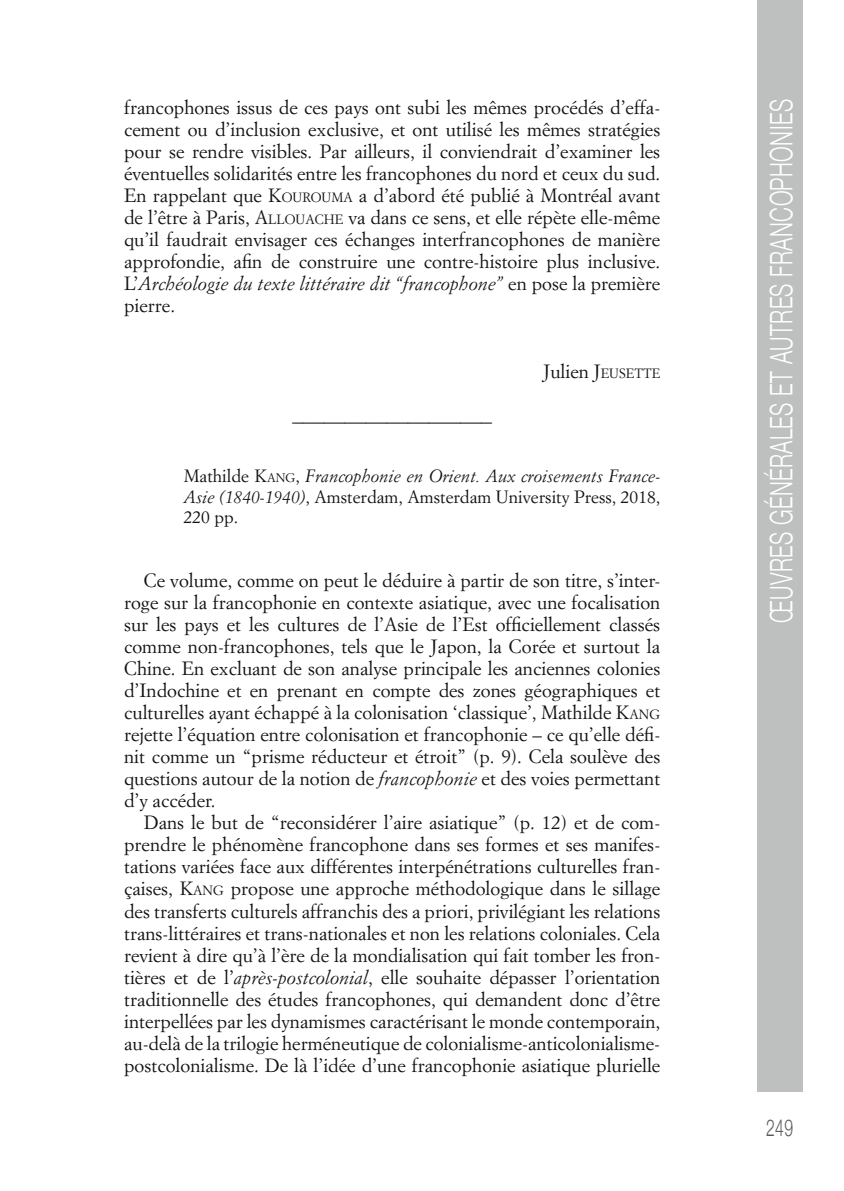
<style>
.page{position:relative;width:844px;height:1191px;background:#fff}
.page>*{position:absolute;margin:0;border:0;box-sizing:border-box;transform-origin:0 0}
.t1{font:300 31.15px "Helvetica Neue";letter-spacing:.02em;color:#fff;scale:.68 1}
.t2{font:300 23.28px "Helvetica Neue";color:#565958;scale:.68 1}
.t3{font:21px "Times New Roman";color:#121212}
.t4{font:18.9px/22.1px "Simoncini Garamond Std";color:#121212;text-align:justify}
.t5{font:italic 17.5px/20.7px "Simoncini Garamond Std";color:#121212;text-align:justify}
.t6{font:13.3px "Simoncini Garamond Std";color:#121212}
.s1{font-style:inherit}
.s2{font-size:13.3px}
.s3{font-style:italic}
.s4{font-size:18.9px}
.s5{font-style:normal}
.s6{font-style:normal;font-size:12.25px}
</style>
<div class="page">
<div style="left:756px;top:0;width:46px;height:1091px;background:#bec0bf"></div>
<p class="t4" style="left:124px;top:96px;width:537px">francophones issus de ces pays ont subi les mêmes procédés d’effa&shy;cement ou d’inclusion exclusive, et ont utilisé les mêmes stratégies pour se rendre visibles. Par ailleurs, il conviendrait d’examiner les éventuelles solidarités entre les francophones du nord et ceux du sud.<br>En rappelant que <span class="s1">K</span><span class="s2">OUROUMA</span> a d’abord été publié à Montréal avant de l’être à Paris, <span class="s1">A</span><span class="s2">LLOUACHE</span> va dans ce sens, et elle répète elle-même qu’il faudrait envisager ces échanges interfrancophones de manière approfondie, afin de construire une contre-histoire plus inclusive.<br>L’<span class="s3">Archéologie du texte littéraire dit “francophone”</span> en pose la première pierre.</p>
<p class="t3" style="left:292px;top:397px;width:201px">___________________</p>
<p class="t6" style="left:543px;top:366px;width:118px"><span class="s4">Julien</span> <span class="s4">J</span>EUSETTE</p>
<p class="t5" style="left:184px;top:465px;width:478px"><span class="s5">Mathilde</span> <span class="s5">K</span><span class="s6">ANG</span><span class="s5">,</span> Francophonie en Orient. Aux croisements France-Asie (1840-1940)<span class="s5">, Amsterdam, Amsterdam University Press, 2018, 220 pp.</span></p>
<p class="t4" style="left:124px;top:568px;width:537px;text-indent:20px">Ce volume, comme on peut le déduire à partir de son titre, s’inter&shy;roge sur la francophonie en contexte asiatique, avec une focalisation sur les pays et les cultures de l’Asie de l’Est officiellement classés comme non-francophones, tels que le Japon, la Corée et surtout la Chine. En excluant de son analyse principale les anciennes colonies d’Indochine et en prenant en compte des zones géographiques et culturelles ayant échappé à la colonisation ‘classique’, Mathilde <span class="s1">K</span><span class="s2">ANG </span>rejette l’équation entre colonisation et francophonie – ce qu’elle défi&shy;nit comme un “prisme réducteur et étroit” (p. 9). Cela soulève des questions autour de la notion de <span class="s3">francophonie</span> et des voies permettant d’y accéder.</p>
<p class="t4" style="left:124px;top:811px;width:537px;text-indent:20px">Dans le but de “reconsidérer l’aire asiatique” (p. 12) et de com&shy;prendre le phénomène francophone dans ses formes et ses manifes&shy;tations variées face aux différentes interpénétrations culturelles fran&shy;çaises, <span class="s1">K</span><span class="s2">ANG</span> propose une approche méthodologique dans le sillage des transferts culturels affranchis des a priori, privilégiant les relations trans-littéraires et trans-nationales et non les relations coloniales. Cela revient à dire qu’à l’ère de la mondialisation qui fait tomber les fron&shy;tières et de l’<span class="s3">après-postcolonial</span>, elle souhaite dépasser l’orientation traditionnelle des études francophones, qui demandent donc d’être interpellées par les dynamismes caractérisant le monde contemporain, au-delà de la trilogie herméneutique de colonialisme-anticolonialisme&shy;postcolonialisme. De là l’idée d’une francophonie asiatique plurielle</p>
<h1 class="t1" style="left:755px;top:623px;width:772px;rotate:-90deg">ŒUVRES GÉNÉRALES ET AUTRES FRANCOPHONIES</h1>
<p class="t2" style="left:766px;top:1108px;width:41px">249</p>
</div>
